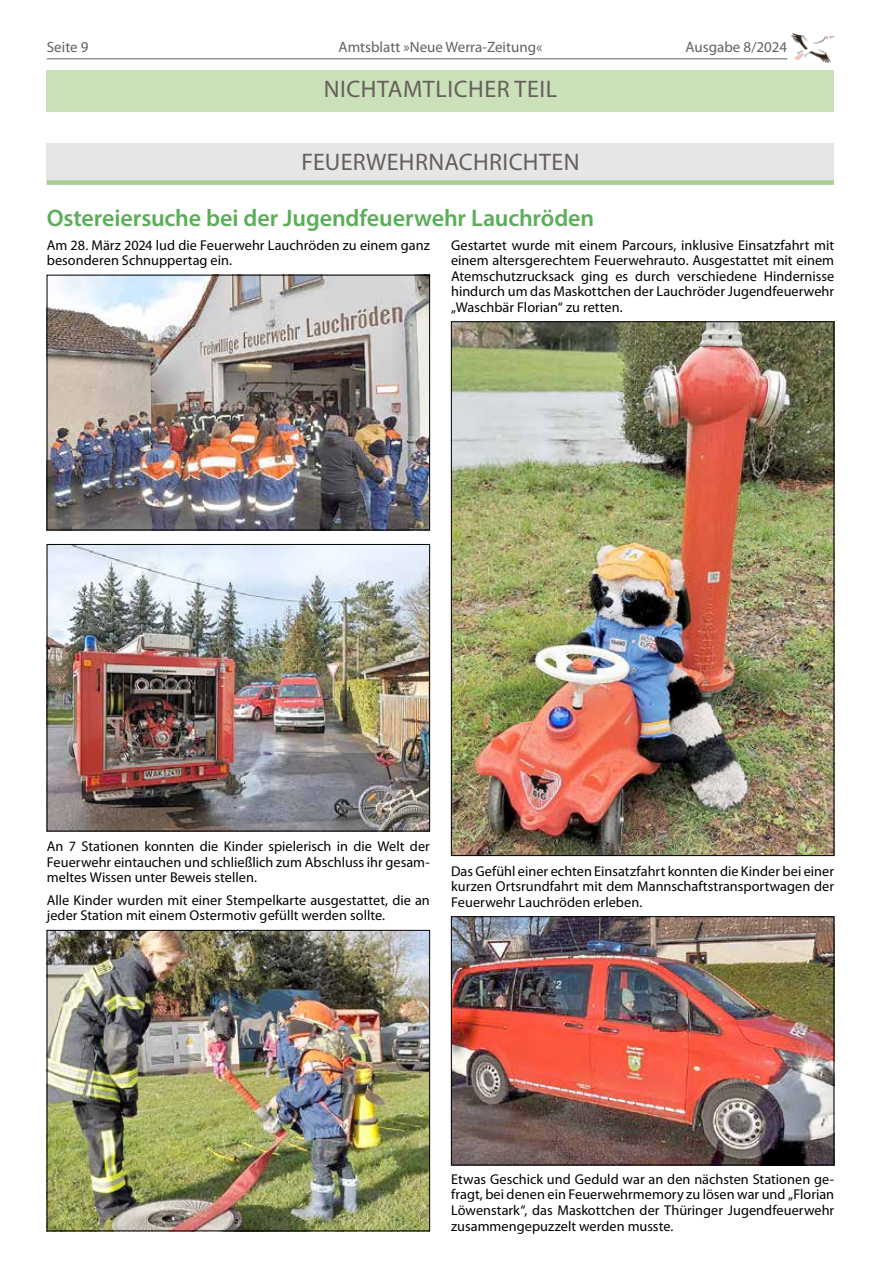
<style>
.page{position:relative;width:881px;height:1263px;background:#fff}
.page>*{position:absolute;margin:0;border:0;box-sizing:border-box;transform-origin:0 0}
.t1{font:600 24px "Myriad Pro";letter-spacing:-.005em;color:#5aae57}
.t2{font:24px "Myriad Pro";letter-spacing:.02em;color:#66605c}
.t3{font:15px "Myriad Pro";color:#66605c}
.t4{font:14.25px/15.6px "Myriad Pro";letter-spacing:.005em;color:#000;text-align:justify}
</style>
<div class="page">
<hr style="left:47px;top:58px;width:740px;height:1px;background:#66605c">
<img style="left:791px;top:33px;width:42px;height:30px">
<div style="left:47px;top:70px;width:786px;height:41px;background:#cbe1b9"></div>
<div style="left:47px;top:143px;width:786px;height:41px;background:#e7e6e6"></div>
<div style="left:47px;top:180px;width:786px;height:5px;background:#a9cf93"></div>
<img style="left:49px;top:277px;width:378px;height:251px">
<div style="left:47px;top:275px;width:382px;height:255px;border:1px solid #000"></div>
<img style="left:49px;top:546px;width:378px;height:283px">
<div style="left:47px;top:544px;width:382px;height:287px;border:1px solid #000"></div>
<img style="left:49px;top:932px;width:378px;height:297px">
<div style="left:47px;top:930px;width:382px;height:301px;border:1px solid #000"></div>
<img style="left:453px;top:323px;width:378px;height:531px">
<img style="left:453px;top:918px;width:378px;height:245px">
<div style="left:451px;top:916px;width:382px;height:249px;border:1px solid #000"></div>
<p class="t3" style="left:47px;top:37px;width:43px">Seite 9</p>
<p class="t3" style="left:338px;top:37px;width:205px">Amtsblatt »Neue Werra-Zeitung«</p>
<p class="t3" style="left:685px;top:37px;width:103px">Ausgabe 8/2024</p>
<h1 class="t2" style="left:323px;top:74px;width:235px">NICHTAMTLICHER TEIL</h1>
<h1 class="t2" style="left:301px;top:147px;width:279px">FEUERWEHRNACHRICHTEN</h1>
<h1 class="t1" style="left:47px;top:202px;width:548px">Ostereiersuche bei der Jugendfeuerwehr Lauchröden</h1>
<p class="t4" style="left:47px;top:237px;width:384px">Am 28. März 2024 lud die Feuerwehr Lauchröden zu einem ganz besonderen Schnuppertag ein.</p>
<p class="t4" style="left:451px;top:237px;width:384px">Gestartet wurde mit einem Parcours, inklusive Einsatzfahrt mit einem altersgerechtem Feuerwehrauto. Ausgestattet mit einem Atemschutzrucksack ging es durch verschiedene Hindernisse hindurch um das Maskottchen der Lauchröder Jugendfeuerwehr „Waschbär Florian“ zu retten.</p>
<p class="t4" style="left:47px;top:838px;width:384px">An 7 Stationen konnten die Kinder spielerisch in die Welt der Feuerwehr eintauchen und schließlich zum Abschluss ihr gesam&shy;meltes Wissen unter Beweis stellen.</p>
<p class="t4" style="left:47px;top:892px;width:384px">Alle Kinder wurden mit einer Stempelkarte ausgestattet, die an jeder Station mit einem Ostermotiv gefüllt werden sollte.</p>
<p class="t4" style="left:451px;top:863px;width:384px">Das Gefühl einer echten Einsatzfahrt konnten die Kinder bei einer kurzen Ortsrundfahrt mit dem Mannschaftstransportwagen der Feuerwehr Lauchröden erleben.</p>
<p class="t4" style="left:451px;top:1171px;width:384px">Etwas Geschick und Geduld war an den nächsten Stationen ge&shy;fragt, bei denen ein Feuerwehrmemory zu lösen war und „Florian Löwenstark“, das Maskottchen der Thüringer Jugendfeuerwehr zusammengepuzzelt werden musste.</p>
</div>
